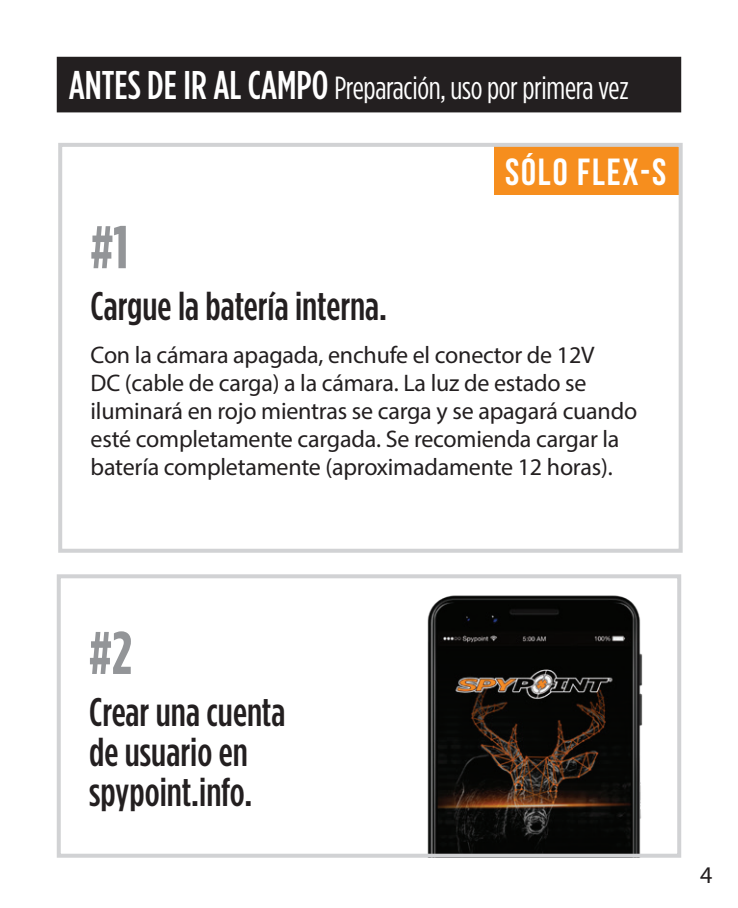
<style>
.page{position:relative;width:738px;height:908px;background:#fff}
.page>*{position:absolute;margin:0;border:0;box-sizing:border-box;transform-origin:0 0}
.t1{font:700 60px "Gotham Condensed";color:#939598}
.t2{font:500 40px/40px "Gotham Condensed";color:#231f20}
.t3{font:700 37.6px "Bebas Neue";letter-spacing:.05em;color:#fff}
.t4{font:32px "Gotham Condensed";letter-spacing:-.01em;color:#fff}
.t5{font:24px/28px "Myriad Pro";letter-spacing:-.01em;color:#231f20}
.s1{font-weight:500;font-size:40px}
</style>
<div class="page">
<div style="left:57px;top:57px;width:623px;height:55px;background:#231f20"></div>
<div style="left:494px;top:146px;width:184px;height:49px;background:#f68e1e"></div>
<img style="left:427px;top:595px;width:216px;height:257px">
<div style="left:58px;top:143px;width:624px;height:409px;border:4px solid #d1d2d4"></div>
<div style="left:57px;top:574px;width:623px;height:283px;border:4px solid #d1d2d4"></div>
<h3 class="t4" style="left:69px;top:69px;width:561px"><span class="s1">ANTES DE IR AL CAMPO</span> Preparación, uso por primera vez</h3>
<h3 class="t3" style="left:504px;top:151px;width:163px">SÓLO FLEX-S</h3>
<h1 class="t1" style="left:90px;top:212px;width:39px">#1</h1>
<h2 class="t2" style="left:90px;top:286px;width:298px">Cargue la batería interna.</h2>
<p class="t5" style="left:90px;top:341px;width:547px">Con la cámara apagada, enchufe el conector de 12V<br>DC (cable de carga) a la cámara. La luz de estado se iluminará en rojo mientras se carga y se apagará cuando esté completamente cargada. Se recomienda cargar la batería completamente (aproximadamente 12 horas).</p>
<h1 class="t1" style="left:89px;top:617px;width:44px">#2</h1>
<h2 class="t2" style="left:89px;top:691px;width:197px">Crear una cuenta de usuario en spypoint.info.</h2>
<p class="t5" style="left:699px;top:860px;width:14px">4</p>
</div>
